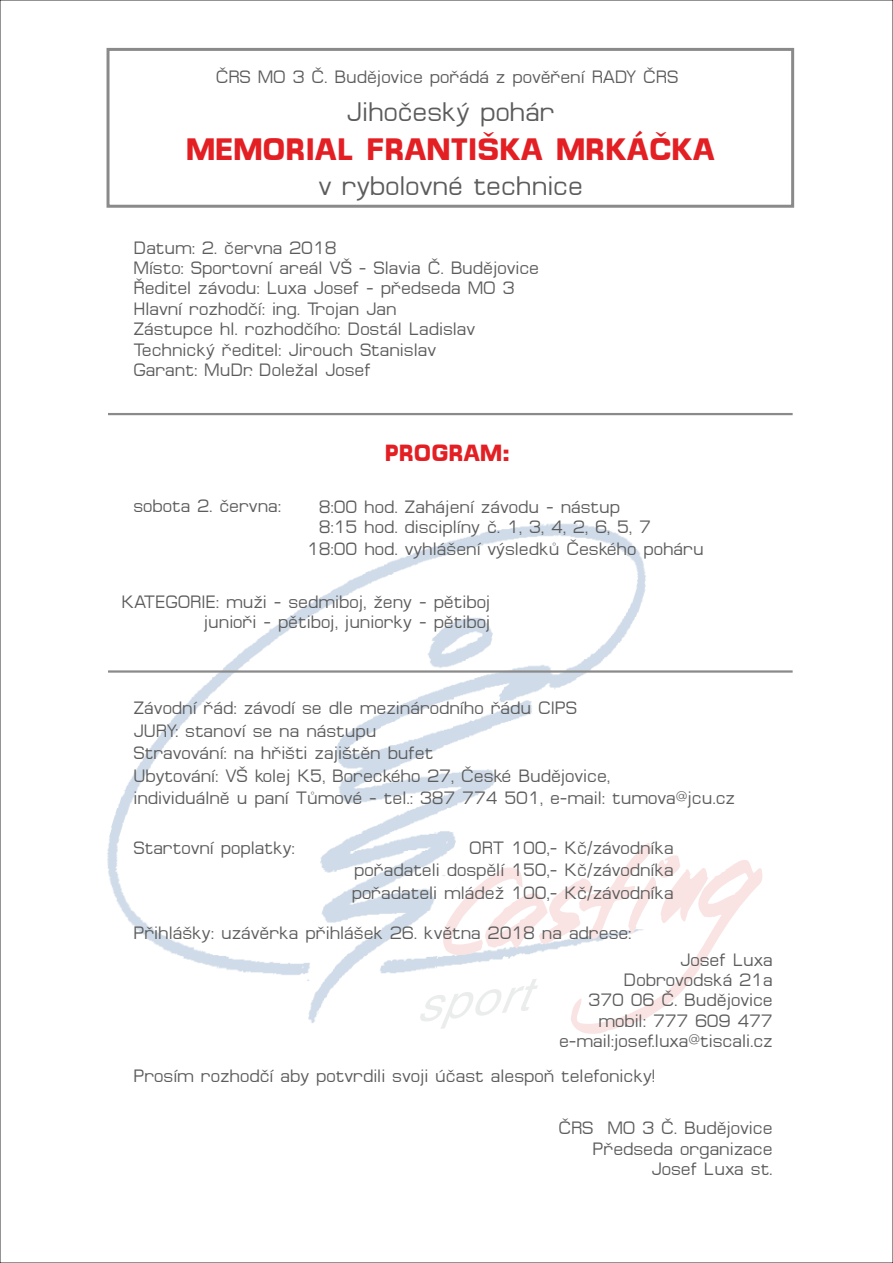
<style>
.page{position:relative;width:893px;height:1263px;background:#fff}
.page>*{position:absolute;margin:0;border:0;box-sizing:border-box;transform-origin:0 0}
.t1{font:700 31.2px "Micro CE";color:#e31f24}
.t2{font:27px "Micro CE";color:#5c5c5c}
.t3{font:700 23.55px "Micro CE";color:#e31f24}
.t4{font:18px/20.4px "Micro CE";color:#5c5c5c}
</style>
<div class="page">
<img style="left:107px;top:523px;width:539px;height:500px">
<svg style="left:431px;top:824px;width:215px;height:199px"></svg>
<svg style="left:441px;top:842px;width:322px;height:192px"></svg>
<div style="left:107px;top:48px;width:687px;height:160px;border:3px solid #8a8a8a"></div>
<hr style="left:108px;top:413px;width:685px;height:2px;background:#8a8a8a">
<hr style="left:108px;top:670px;width:685px;height:3px;background:#8a8a8a">
<p class="t4" style="left:216px;top:68px;width:464px">ČRS MO 3 Č. Budějovice pořádá z pověřeníRADY ČRS</p>
<h2 class="t2" style="left:347px;top:100px;width:210px">Jihočeský pohár</h2>
<h1 class="t1" style="left:186px;top:136px;width:530px">MEMORIAL FRANTIŠKA MRKÁ ČKA</h1>
<h2 class="t2" style="left:318px;top:174px;width:266px">v rybolovné technice</h2>
<p class="t4" style="left:134px;top:238px;width:407px">Datum: 2. června 2018<br>Místo: Sportovníareál VŠ - Slavia Č. Budějovice Ředitel závodu: Luxa Josef - předseda MO 3<br>Hlavnírozhodčí: ing. Trojan Jan<br>Zástupce hl. rozhodčího: Dostál Ladislav Technický ředitel: Jirouch Stanislav<br>Garant: MuDr. Doležal Josef</p>
<h3 class="t3" style="left:385px;top:443px;width:126px">PROGRAM:</h3>
<p class="t4" style="left:134px;top:497px;width:149px">sobota 2. června:</p>
<p class="t4" style="left:319px;top:498px;width:334px">8:00 hod. Zahájenízávodu - nástup<br>8:15 hod. disciplíny č. 1, 3, 4, 2, 6, 5, 7</p>
<p class="t4" style="left:307px;top:539px;width:398px">18:00 hod. vyhlášenívýsledků Českého poháru</p>
<p class="t4" style="left:121px;top:592px;width:370px;text-align:right">KATEGORIE: muži - sedmiboj, ženy - pětiboj junioři - pětiboj, juniorky - pětiboj</p>
<p class="t4" style="left:134px;top:698px;width:603px;line-height:22.5px">Závodnířád: závodíse dle mezinárodního řádu CIPS<br>JURY: stanovíse na nástupu<br>Stravování: na hřišti zajištěn bufet<br>Ubytování: VŠ kolej K5, Boreckého 27, České Budějovice,<br>individuálně u paníTůmové - tel.: 387 774 501, e-mail: tumova@jcu.cz</p>
<p class="t4" style="left:134px;top:839px;width:163px">Startovnípoplatky:</p>
<p class="t4" style="left:352px;top:838px;width:324px;line-height:22.4px;text-align:justify;text-indent:118px">ORT 100,- Kč/závodníka pořadateli dospělí150,- Kč/závodníka pořadateli mládež 100,- Kč/závodníka</p>
<p class="t4" style="left:134px;top:924px;width:499px">Přihlášky: uzávěrka přihlášek 26. května 2018 na adrese:</p>
<p class="t4" style="left:559px;top:950px;width:215px;text-align:right">Josef Luxa<br>Dobrovodská 21a<br>370 06 Č. Budějovice mobil: 777 609 477 e-mail:josef.luxa@tiscali.cz</p>
<p class="t4" style="left:134px;top:1067px;width:523px">Prosím rozhodčíaby potvrdili svoji účast alespoň telefonicky!</p>
<p class="t4" style="left:558px;top:1119px;width:216px;text-align:right">ČRS MO 3 Č. Budějovice<br>Předseda organizace<br>Josef Luxa st.</p>
</div>
